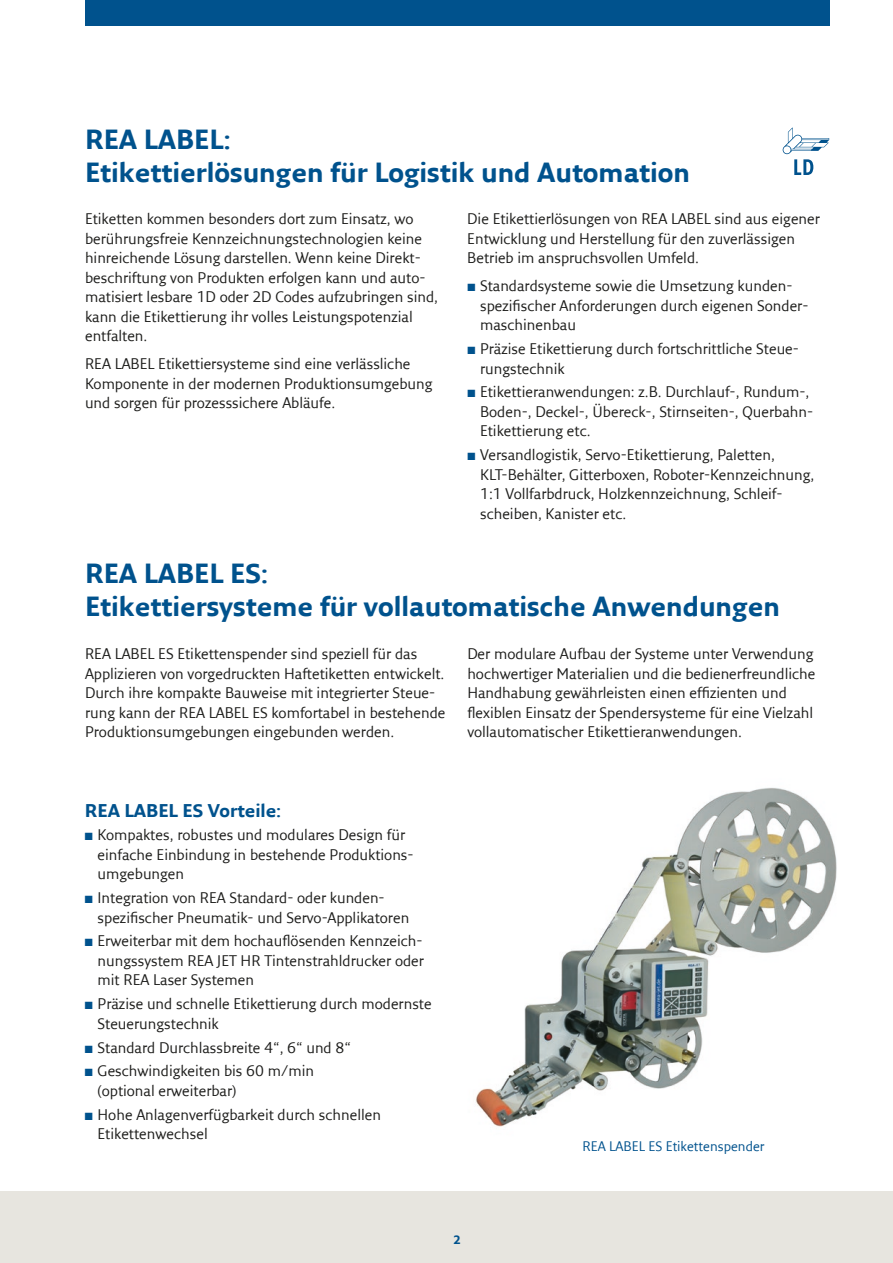
<style>
.page{position:relative;width:893px;height:1263px;background:#fff}
.page>*{position:absolute;margin:0;border:0;box-sizing:border-box;transform-origin:0 0}
.t1{font:700 27px/33px "Fresco Sans LF";color:#00528d}
.t2{font:700 18px "Fresco Sans LF";color:#00528d}
.t3{font:15px/19.5px "Fresco Sans LF";color:#1d1d1b}
.t4{font:13.5px "Fresco Sans LF";color:#00528d}
.t5{font:700 12px "Fresco Sans LF";color:#00528d}
.s1{color:#00528d}
</style>
<div class="page">
<div style="left:0;top:1191px;width:893px;height:72px;background:#e7e5df"></div>
<div style="left:85px;top:0;width:744px;height:26px;background:#00528d"></div>
<img style="left:476px;top:787px;width:361px;height:340px">
<svg style="left:783px;top:128px;width:46px;height:47px"></svg>
<h1 class="t1" style="left:85px;top:122px;width:607px">REA LABEL:<br>Etikettierlösungen für Logistik und Automation</h1>
<p class="t3" style="left:85px;top:209px;width:354px">Etiketten kommen besonders dort zum Einsatz, wo berührungsfreie Kennzeichnungstechnologien keine hinreichende Lösung darstellen. Wenn keine Direkt&shy;beschriftung von Produkten erfolgen kann und auto&shy;matisiert lesbare 1D oder 2D Codes aufzubringen sind, kann die Etikettierung ihr volles Leistungspotenzial entfalten.</p>
<p class="t3" style="left:85px;top:354px;width:349px">REA LABEL Etikettiersysteme sind eine verlässliche<br>Komponente in der modernen Produktionsumgebung und sorgen für prozesssichere Abläufe.</p>
<p class="t3" style="left:467px;top:209px;width:354px">Die Etikettierlösungen von REA LABEL sind aus eigener<br>Entwicklung und Herstellung für den zuverlässigen<br>Betrieb im anspruchsvollen Umfeld.</p>
<p class="t3" style="left:480px;top:276px;width:328px;text-indent:-13px"><span class="s1">■</span> Standardsysteme sowie die Umsetzung kunden&shy;spezifischer Anforderungen durch eigenen Sonder&shy;maschinenbau</p>
<p class="t3" style="left:480px;top:339px;width:320px;text-indent:-13px"><span class="s1">■</span> Präzise Etikettierung durch fortschrittliche Steue&shy;rungstechnik</p>
<p class="t3" style="left:480px;top:382px;width:333px;text-indent:-13px"><span class="s1">■</span> Etikettieranwendungen: z.B. Durchlauf-, Rundum-,<br>Boden-, Deckel-, Übereck-, Stirnseiten-, Querbahn-<br>Etikettierung etc.</p>
<p class="t3" style="left:480px;top:445px;width:336px;text-indent:-13px"><span class="s1">■</span> Versandlogistik, Servo-Etikettierung, Paletten, KLT-Behälter, Gitterboxen, Roboter-Kennzeichnung, 1:1 Vollfarbdruck, Holzkennzeichnung, Schleif&shy;scheiben, Kanister etc.</p>
<h1 class="t1" style="left:85px;top:557px;width:696px">REA LABEL ES:<br>Etikettiersysteme für vollautomatische Anwendungen</h1>
<p class="t3" style="left:85px;top:644px;width:362px">REA LABEL ES Etikettenspender sind speziell für das Applizieren von vorgedruckten Haftetiketten entwickelt.<br>Durch ihre kompakte Bauweise mit integrierter Steue&shy;rung kann der REA LABEL ES komfortabel in bestehende Produktionsumgebungen eingebunden werden.</p>
<p class="t3" style="left:467px;top:644px;width:349px">Der modulare Aufbau der Systeme unter Verwendung hochwertiger Materialien und die bedienerfreundliche Handhabung gewährleisten einen effizienten und flexiblen Einsatz der Spendersysteme für eine Vielzahl vollautomatischer Etikettieranwendungen.</p>
<p class="t2" style="left:85px;top:799px;width:198px">REA LABEL ES Vorteile:</p>
<p class="t3" style="left:98px;top:825px;width:318px;text-indent:-13px"><span class="s1">■</span> Kompaktes, robustes und modulares Design für einfache Einbindung in bestehende Produktions&shy;umgebungen</p>
<p class="t3" style="left:98px;top:888px;width:313px;text-indent:-13px"><span class="s1">■</span> Integration von REA Standard- oder kunden&shy;spezifischer Pneumatik- und Servo-Applikatoren</p>
<p class="t3" style="left:98px;top:931px;width:328px;text-align:justify;text-indent:-13px"><span class="s1">■</span> Erweiterbar mit dem hochauflösenden Kennzeich&shy;nungssystem REA JET HR Tintenstrahldrucker oder mit REA Laser Systemen</p>
<p class="t3" style="left:98px;top:994px;width:336px;text-indent:-13px"><span class="s1">■</span> Präzise und schnelle Etikettierung durch modernste<br>Steuerungstechnik</p>
<p class="t3" style="left:85px;top:1037px;width:268px"><span class="s1">■</span> Standard Durchlassbreite 4“, 6“ und 8“</p>
<p class="t3" style="left:98px;top:1061px;width:218px;text-indent:-13px"><span class="s1">■</span> Geschwindigkeiten bis 60 m/min (optional erweiterbar)</p>
<p class="t3" style="left:98px;top:1104px;width:285px;text-indent:-13px"><span class="s1">■</span> Hohe Anlagenverfügbarkeit durch schnellen<br>Etikettenwechsel</p>
<p class="t4" style="left:583px;top:1138px;width:183px">REA LABEL ES Etikettenspender</p>
<p class="t5" style="left:454px;top:1233px;width:9px">2</p>
</div>
